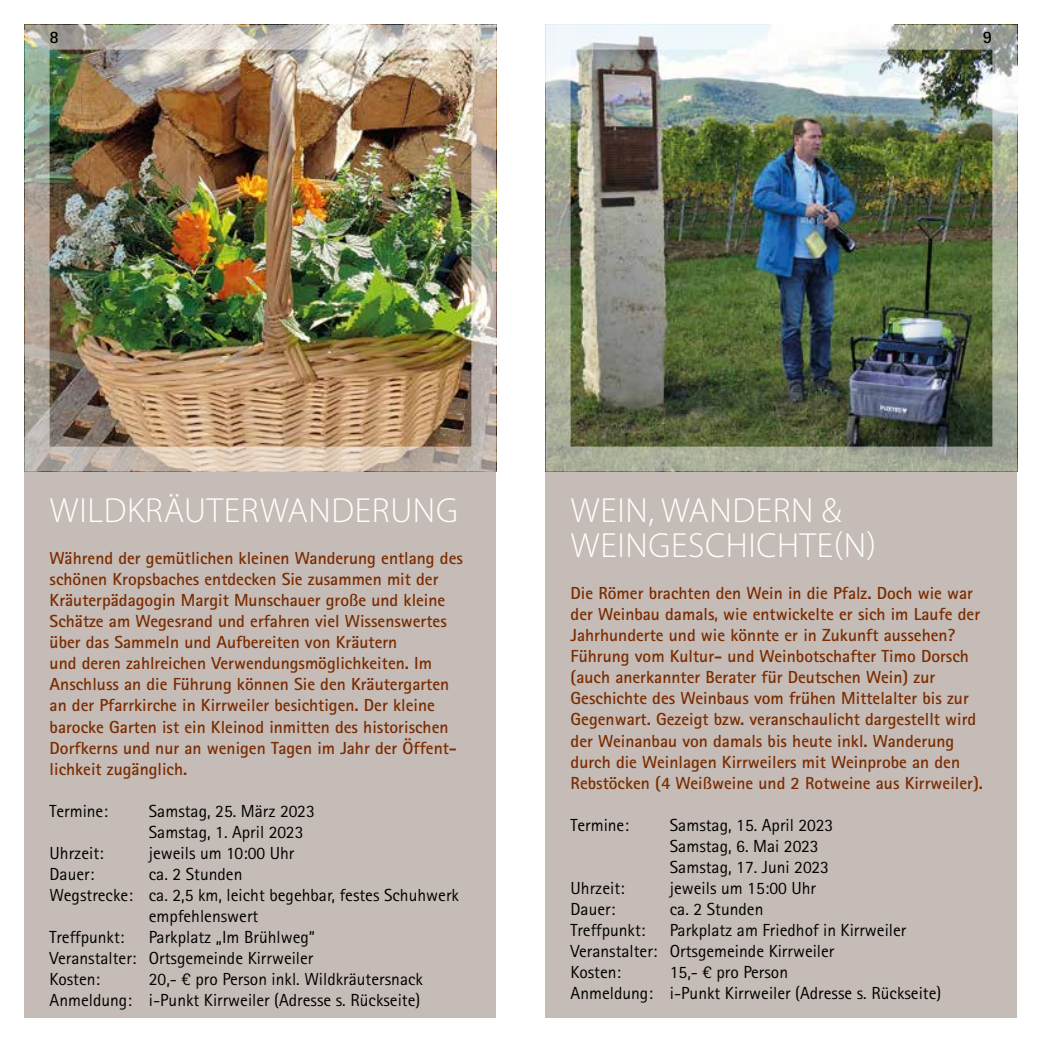
<style>
.page{position:relative;width:1042px;height:1042px;background:#fff}
.page>*{position:absolute;margin:0;border:0;box-sizing:border-box;transform-origin:0 0}
.t1{font:300 35px/35px "Myriad Pro";letter-spacing:.02em;color:#fff}
.t2{font:700 17.5px/21px "Rotis Sans Serif Std";color:#7a2c00}
.t3{font:17.5px/21px "Rotis Sans Serif Std";color:#000}
.t4{font:700 17.5px "Rotis Sans Serif Std";color:#000}
</style>
<div class="page">
<div style="left:546px;top:25px;width:471px;height:992px;background:#c6bcb7"></div>
<div style="left:25px;top:25px;width:471px;height:992px;background:#c6bcb7"></div>
<img style="left:572px;top:51px;width:419px;height:394px">
<div style="left:546px;top:25px;width:471px;height:446px;border:25px solid #fff"></div>
<img style="left:51px;top:51px;width:419px;height:394px">
<div style="left:25px;top:25px;width:471px;height:446px;border:25px solid #fff"></div>
<p class="t4" style="left:50px;top:26px;width:11px">8</p>
<p class="t4" style="left:983px;top:26px;width:11px">9</p>
<h1 class="t1" style="left:50px;top:493px;width:409px">WILDKRÄUTERWANDERUNG</h1>
<p class="t2" style="left:50px;top:548px;width:415px">Während der gemütlichen kleinen Wanderung entlang des schönen Kropsbaches entdecken Sie zusammen mit der Kräuterpädagogin Margit Munschauer große und kleine Schätze am Wegesrand und erfahren viel Wissenswertes über das Sammeln und Aufbereiten von Kräutern<br>und deren zahlreichen Verwendungsmöglichkeiten. Im Anschluss an die Führung können Sie den Kräutergarten an der Pfarrkirche in Kirrweiler besichtigen. Der kleine barocke Garten ist ein Kleinod inmitten des historischen Dorfkerns und nur an wenigen Tagen im Jahr der Öffent&shy;lichkeit zugänglich.</p>
<p class="t3" style="left:50px;top:800px;width:60px">Termine:</p>
<p class="t3" style="left:149px;top:800px;width:167px">Samstag, 25. März 2023<br>Samstag, 1. April 2023</p>
<p class="t3" style="left:50px;top:842px;width:56px">Uhrzeit:</p>
<p class="t3" style="left:149px;top:842px;width:147px">jeweils um 10:00 Uhr</p>
<p class="t3" style="left:50px;top:863px;width:46px">Dauer:</p>
<p class="t3" style="left:149px;top:863px;width:95px">ca. 2 Stunden</p>
<p class="t3" style="left:50px;top:884px;width:411px">Wegstrecke: ca. 2,5 km, leicht begehbar, festes Schuhwerk</p>
<p class="t3" style="left:149px;top:905px;width:111px">empfehlenswert</p>
<p class="t3" style="left:50px;top:926px;width:76px">Treffpunkt:</p>
<p class="t3" style="left:50px;top:926px;width:267px;text-align:justify;text-indent:99px">Parkplatz „Im Brühlweg“ Veranstalter: Ortsgemeinde Kirrweiler Kosten:</p>
<p class="t3" style="left:50px;top:968px;width:375px;text-align:right">20,- € pro Person inkl. Wildkräutersnack<br>Anmeldung: i-Punkt Kirrweiler (Adresse s. Rückseite)</p>
<h1 class="t1" style="left:571px;top:493px;width:307px">WEIN, WANDERN &amp;<br>WEINGESCHICHTE(N)</h1>
<p class="t2" style="left:570px;top:583px;width:414px">Die Römer brachten den Wein in die Pfalz. Doch wie war der Weinbau damals, wie entwickelte er sich im Laufe der Jahrhunderte und wie könnte er in Zukunft aussehen?<br>Führung vom Kultur- und Weinbotschafter Timo Dorsch (auch anerkannter Berater für Deutschen Wein) zur Geschichte des Weinbaus vom frühen Mittelalter bis zur Gegenwart. Gezeigt bzw. veranschaulicht dargestellt wird der Weinanbau von damals bis heute inkl. Wanderung durch die Weinlagen Kirrweilers mit Weinprobe an den Rebstöcken (4 Weißweine und 2 Rotweine aus Kirrweiler).</p>
<p class="t3" style="left:570px;top:814px;width:60px">Termine:</p>
<p class="t3" style="left:670px;top:814px;width:165px">Samstag, 15. April 2023<br>Samstag, 6. Mai 2023<br>Samstag, 17. Juni 2023</p>
<p class="t3" style="left:570px;top:877px;width:56px">Uhrzeit:</p>
<p class="t3" style="left:670px;top:877px;width:148px">jeweils um 15:00 Uhr</p>
<p class="t3" style="left:570px;top:898px;width:46px">Dauer:</p>
<p class="t3" style="left:670px;top:898px;width:95px">ca. 2 Stunden</p>
<p class="t3" style="left:570px;top:919px;width:76px">Treffpunkt:</p>
<p class="t3" style="left:570px;top:919px;width:337px;text-indent:99px">Parkplatz am Friedhof in Kirrweiler<br>Veranstalter: Ortsgemeinde Kirrweiler<br>Kosten:</p>
<p class="t3" style="left:570px;top:961px;width:372px;text-indent:99px">15,- € pro Person<br>Anmeldung: i-Punkt Kirrweiler (Adresse s. Rückseite)</p>
</div>
